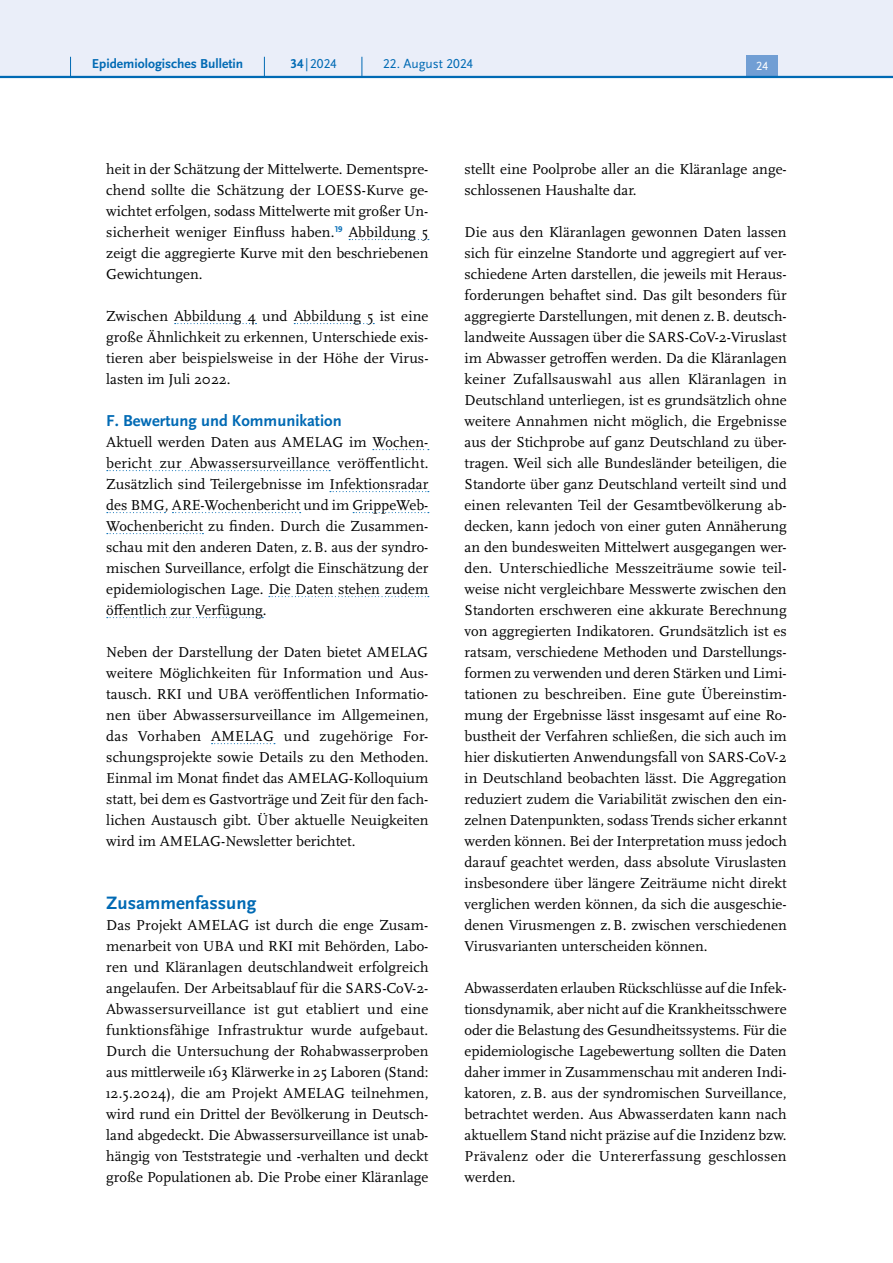
<style>
.page{position:relative;width:893px;height:1263px;background:#fff}
.page>*{position:absolute;margin:0;border:0;box-sizing:border-box;transform-origin:0 0}
.H3_-_Neu{font:700 18.75px "Scala Sans Pro";color:#006ab4}
.H4_-_Neu{font:700 16.5px "Scala Sans Pro";color:#006ab4}
.P_-_Fließtext{font:15px/21px "Scala Pro";color:#000;text-align:justify}
.t1{font:700 13.5px "Scala Sans Pro";color:#006ab4}
.t2{font:13.5px "Scala Sans Pro";color:#006ab4}
.t3{font:12.45px "Scala Sans Pro";color:#fff}
.s1{font-weight:700}
</style>
<div class="page">
<svg style="left:349px;top:239px;width:80px;height:1px"></svg>
<svg style="left:175px;top:323px;width:81px;height:1px"></svg>
<svg style="left:294px;top:323px;width:80px;height:1px"></svg>
<svg style="left:373px;top:449px;width:56px;height:1px"></svg>
<svg style="left:107px;top:470px;width:223px;height:1px"></svg>
<svg style="left:330px;top:491px;width:99px;height:1px"></svg>
<svg style="left:107px;top:512px;width:58px;height:1px"></svg>
<svg style="left:172px;top:512px;width:129px;height:1px"></svg>
<svg style="left:353px;top:512px;width:76px;height:1px"></svg>
<svg style="left:107px;top:533px;width:96px;height:1px"></svg>
<svg style="left:269px;top:596px;width:160px;height:1px"></svg>
<svg style="left:107px;top:617px;width:156px;height:1px"></svg>
<svg style="left:212px;top:743px;width:63px;height:1px"></svg>
<div style="left:0;top:0;width:893px;height:77px;background:#eaeef9"></div>
<div style="left:746px;top:55px;width:32px;height:21px;background:#719ed4"></div>
<hr style="left:0;top:76px;width:893px;height:2px;background:#006ab4">
<svg style="left:70px;top:57px;width:1px;height:19px"></svg>
<svg style="left:264px;top:57px;width:1px;height:19px"></svg>
<svg style="left:362px;top:57px;width:1px;height:19px"></svg>
<p class="t1" style="left:92px;top:55px;width:153px">Epidemiologisches Bulletin</p>
<p class="t2" style="left:290px;top:55px;width:48px"><span class="s1">34</span> |2024</p>
<p class="t2" style="left:383px;top:55px;width:91px">22. August 2024</p>
<p class="t3" style="left:756px;top:59px;width:13px">24</p>
<p class="P_-_Fließtext" style="left:106px;top:158px;width:324px">heit in der Schätzung der Mittelwerte. Dementspre&shy;chend sollte die Schätzung der LOESS-Kurve ge&shy;wichtet erfolgen, sodass Mittelwerte mit großer Un&shy;sicherheit weniger Einfluss haben.<sup>19</sup> Abbildung 5 zeigt die aggregierte Kurve mit den beschriebenen Gewichtungen.</p>
<p class="P_-_Fließtext" style="left:106px;top:305px;width:324px">Zwischen Abbildung 4 und Abbildung 5 ist eine große Ähnlichkeit zu erkennen, Unterschiede exis&shy;tieren aber beispielsweise in der Höhe der Virus&shy;lasten im Juli 2022.</p>
<h3 class="H4_-_Neu" style="left:106px;top:410px;width:237px">F. Bewertung und Kommunikation</h3>
<p class="P_-_Fließtext" style="left:106px;top:431px;width:324px">Aktuell werden Daten aus AMELAG im Wochen&shy;bericht zur Abwassersurveillance veröffentlicht.<br>Zusätzlich sind Teilergebnisse im Infektionsradar des BMG, ARE-Wochenbericht und im GrippeWeb-Wochenbericht zu finden. Durch die Zusammen&shy;schau mit den anderen Daten, z.B. aus der syndro&shy;mischen Surveillance, erfolgt die Einschätzung der epidemiologischen Lage. Die Daten stehen zudem öffentlich zur Verfügung.</p>
<p class="P_-_Fließtext" style="left:106px;top:641px;width:324px">Neben der Darstellung der Daten bietet AMELAG weitere Möglichkeiten für Information und Aus&shy;tausch. RKI und UBA veröffentlichen Informatio&shy;nen über Abwassersurveillance im Allgemeinen, das Vorhaben AMELAG und zugehörige For&shy;schungsprojekte sowie Details zu den Methoden.<br>Einmal im Monat findet das AMELAG-Kolloquium statt, bei dem es Gastvorträge und Zeit für den fach&shy;lichen Austausch gibt. Über aktuelle Neuigkeiten wird im AMELAG-Newsletter berichtet.</p>
<h1 class="H3_-_Neu" style="left:106px;top:891px;width:151px">Zusammenfassung</h1>
<p class="P_-_Fließtext" style="left:106px;top:914px;width:324px">Das Projekt AMELAG ist durch die enge Zusam&shy;menarbeit von UBA und RKI mit Behörden, Labo&shy;ren und Kläranlagen deutschlandweit erfolgreich angelaufen. Der Arbeitsablauf für die SARS-CoV-2- Abwassersurveillance ist gut etabliert und eine funktionsfähige Infrastruktur wurde aufgebaut.<br>Durch die Untersuchung der Rohabwasserproben aus mittlerweile 163 Klärwerke in 25 Laboren (Stand:<br>12.5.2024), die am Projekt AMELAG teilnehmen, wird rund ein Drittel der Bevölkerung in Deutsch&shy;land abgedeckt. Die Abwassersurveillance ist unab&shy;hängig von Teststrategie und -verhalten und deckt große Populationen ab. Die Probe einer Kläranlage</p>
<p class="P_-_Fließtext" style="left:465px;top:158px;width:324px">stellt eine Poolprobe aller an die Kläranlage ange&shy;schlossenen Haushalte dar.</p>
<p class="P_-_Fließtext" style="left:465px;top:221px;width:324px">Die aus den Kläranlagen gewonnen Daten lassen sich für einzelne Standorte und aggregiert auf ver&shy;schiedene Arten darstellen, die jeweils mit Heraus&shy;forderungen behaftet sind. Das gilt besonders für aggregierte Darstellungen, mit denen z.B. deutsch&shy;landweite Aussagen über die SARS-CoV-2-Viruslast im Abwasser getroffen werden. Da die Kläranlagen keiner Zufallsauswahl aus allen Kläranlagen in Deutschland unterliegen, ist es grundsätzlich ohne weitere Annahmen nicht möglich, die Ergebnisse aus der Stichprobe auf ganz Deutschland zu über&shy;tragen. Weil sich alle Bundesländer beteiligen, die Standorte über ganz Deutschland verteilt sind und einen relevanten Teil der Gesamtbevölkerung ab&shy;decken, kann jedoch von einer guten Annäherung an den bundesweiten Mittelwert ausgegangen wer&shy;den. Unterschiedliche Messzeiträume sowie teil&shy;weise nicht vergleichbare Messwerte zwischen den Standorten erschweren eine akkurate Berechnung von aggregierten Indikatoren. Grundsätzlich ist es ratsam, verschiedene Methoden und Darstellungs&shy;formen zu verwenden und deren Stärken und Limi&shy;tationen zu beschreiben. Eine gute Übereinstim&shy;mung der Ergebnisse lässt insgesamt auf eine Ro&shy;bustheit der Verfahren schließen, die sich auch im hier diskutierten Anwendungsfall von SARS-CoV-2 in Deutschland beobachten lässt. Die Aggregation reduziert zudem die Variabilität zwischen den ein&shy;zelnen Datenpunkten, sodass Trends sicher erkannt werden können. Bei der Interpretation muss jedoch darauf geachtet werden, dass absolute Viruslasten insbesondere über längere Zeiträume nicht direkt verglichen werden können, da sich die ausgeschie&shy;denen Virusmengen z.B. zwischen verschiedenen Virusvarianten unterscheiden können.</p>
<p class="P_-_Fließtext" style="left:465px;top:977px;width:324px">Abwasserdaten erlauben Rückschlüsse auf die Infek&shy;tionsdynamik, aber nicht auf die Krankheitsschwere oder die Belastung des Gesundheitssystems. Für die epidemiologische Lagebewertung sollten die Daten daher immer in Zusammenschau mit anderen Indi&shy;katoren, z.B. aus der syndromischen Surveillance, betrachtet werden. Aus Abwasserdaten kann nach aktuellem Stand nicht präzise auf die Inzidenz bzw.<br>Prävalenz oder die Untererfassung geschlossen werden.</p>
</div>
